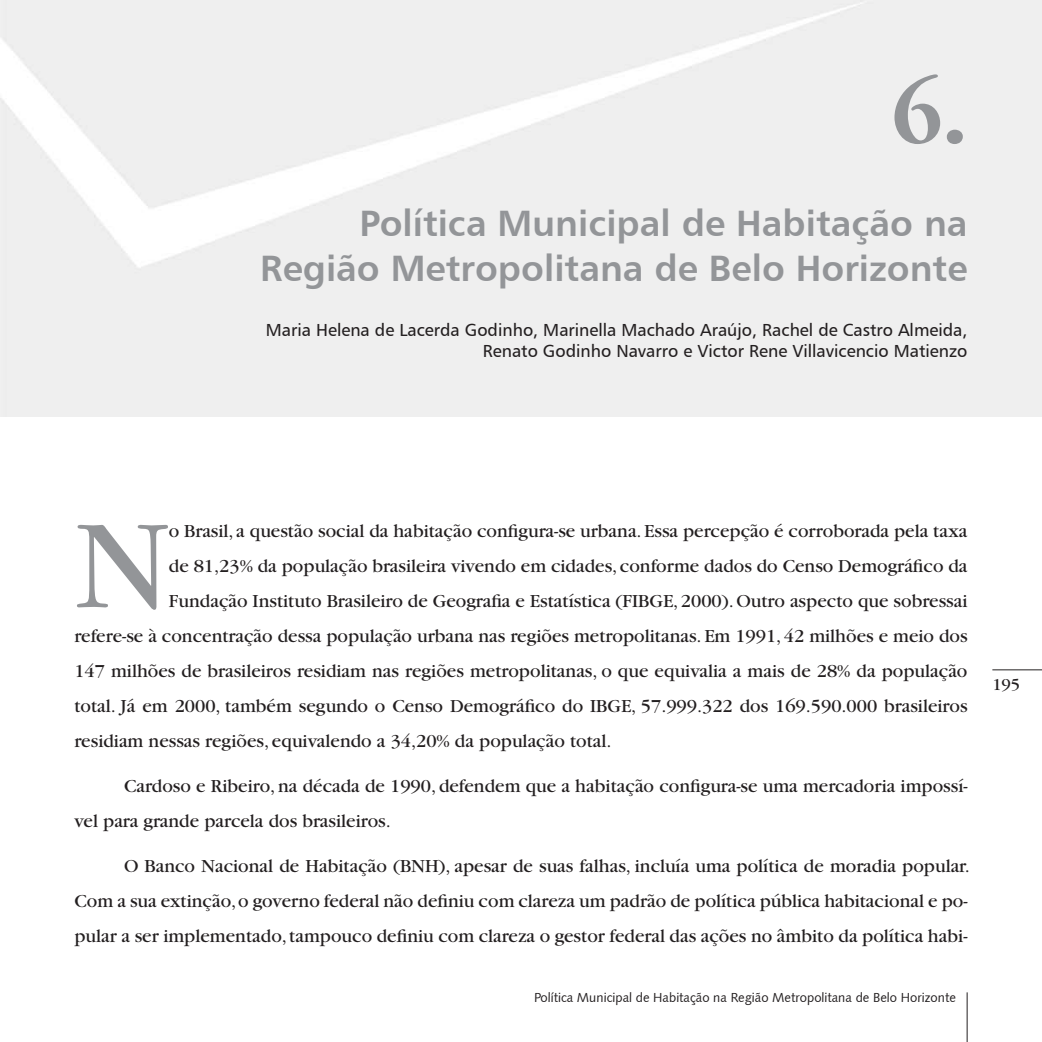
<style>
.page{position:relative;width:1042px;height:1042px;background:#fff}
.page>*{position:absolute;margin:0;border:0;box-sizing:border-box;transform-origin:0 0}
.t1{font:131.6px "Garamond";color:#939598}
.t2{font:700 91px "Garamond";color:#939598}
.t3{font:36.75px/44.1px "Humanist 777 BT Bold B";color:#939598;text-align:right}
.t4{font:19.25px/35px "Garamond";color:#231f20}
.t5{font:17.5px/21px "Humanist 777 BT Roman B";color:#231f20;text-align:right}
.t6{font:17.5px "Garamond";color:#231f20}
.t7{font:13.12px "Humanist 531 BT Roman A";color:#231f20}
</style>
<div class="page">
<hr style="left:992px;top:669px;width:50px;height:1px;background:#231f20">
<hr style="left:966px;top:992px;width:1px;height:50px;background:#231f20">
<h2 class="t2" style="left:891px;top:66px;width:78px">6.</h2>
<h3 class="t3" style="left:260px;top:201px;width:709px">Política Municipal de Habitação na<br>Região Metropolitana de Belo Horizonte</h3>
<p class="t5" style="left:266px;top:319px;width:703px">Maria Helena de Lacerda Godinho, Marinella Machado Araújo, Rachel de Castro Almeida,<br>Renato Godinho Navarro e Victor Rene Villavicencio Matienzo</p>
<h1 class="t1" style="left:74px;top:497px;width:96px">N</h1>
<p class="t4" style="left:169px;top:513px;width:800px">o Brasil, a questão social da habitação configura-se urbana. Essa percepção é corroborada pela taxa</p>
<p class="t4" style="left:169px;top:548px;width:800px">de 81,23% da população brasileira vivendo em cidades, conforme dados do Censo Demográfico da</p>
<p class="t4" style="left:169px;top:583px;width:800px">Fundação Instituto Brasileiro de Geografia e Estatística (FIBGE, 2000). Outro aspecto que sobressai</p>
<p class="t4" style="left:74px;top:618px;width:894px">refere-se à concentração dessa população urbana nas regiões metropolitanas. Em 1991, 42 milhões e meio dos</p>
<p class="t4" style="left:74px;top:653px;width:894px">147 milhões de brasileiros residiam nas regiões metropolitanas, o que equivalia a mais de 28% da população</p>
<p class="t4" style="left:74px;top:688px;width:894px">total. Já em 2000, também segundo o Censo Demográfico do IBGE, 57.999.322 dos 169.590.000 brasileiros</p>
<p class="t4" style="left:74px;top:723px;width:539px">residiam nessas regiões, equivalendo a 34,20% da população total.</p>
<p class="t4" style="left:74px;top:768px;width:894px;text-indent:50px">Cardoso e Ribeiro, na década de 1990, defendem que a habitação configura-se uma mercadoria impossí&shy;vel para grande parcela dos brasileiros.</p>
<p class="t4" style="left:74px;top:848px;width:897px;text-indent:50px">O Banco Nacional de Habitação (BNH), apesar de suas falhas, incluía uma política de moradia popular.<br>Com a sua extinção, o governo federal não definiu com clareza um padrão de política pública habitacional e po&shy;pular a ser implementado, tampouco definiu com clareza o gestor federal das ações no âmbito da política habi-</p>
<p class="t7" style="left:534px;top:989px;width:423px">Política Municipal de Habitação na Região Metropolitana de Belo Horizonte</p>
<p class="t6" style="left:992px;top:675px;width:29px">195</p>
</div>
